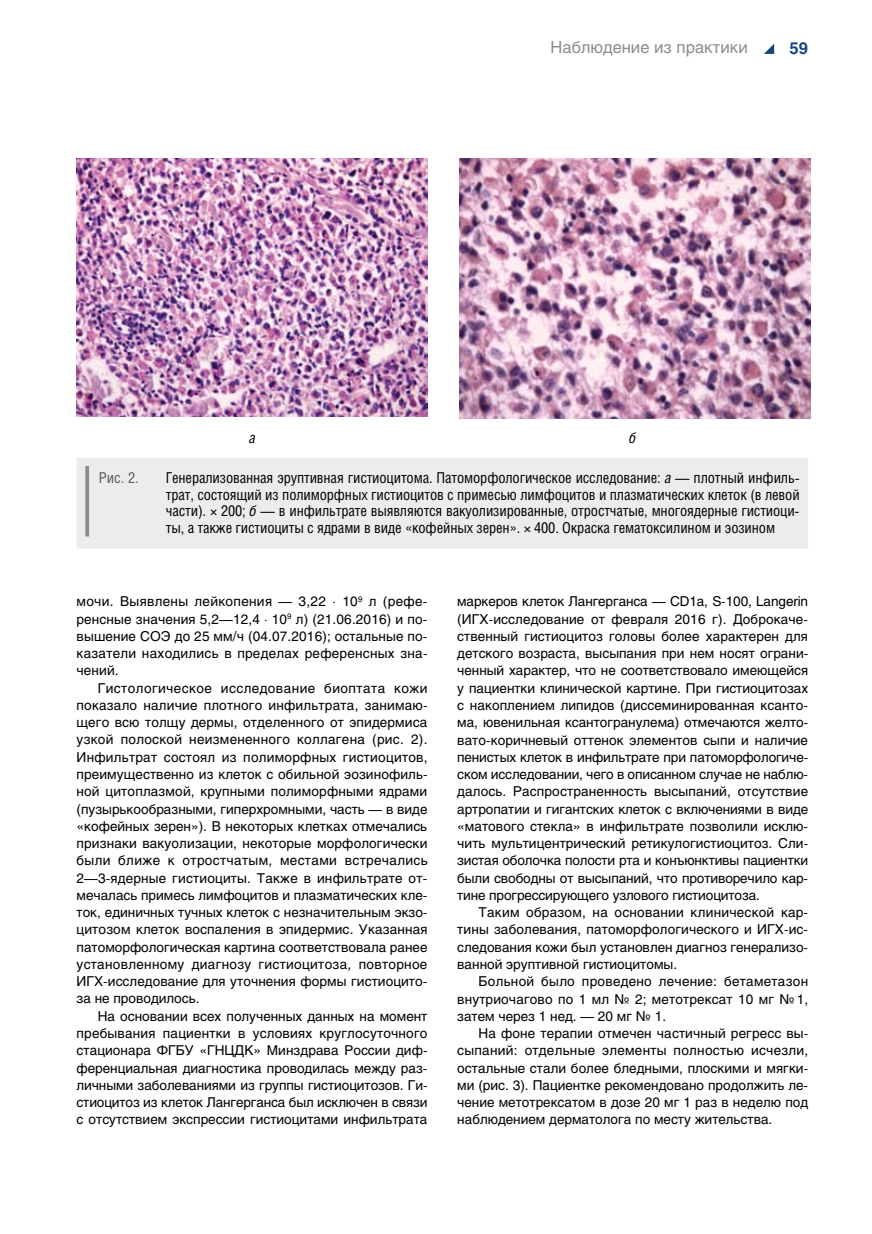
<style>
.page{position:relative;width:872px;height:1234px;background:#fff}
.page>*{position:absolute;margin:0;border:0;box-sizing:border-box;transform-origin:0 0}
.t1{font:16.5px "Helios";color:#8d8d8d}
.t2{font:700 16.5px "Helios";color:#164581}
.t3{font:15px/16.5px "Helios Cond";letter-spacing:-.01em;color:#000;text-align:justify}
.t4{font:15px "Helios Cond";color:#5a5a59}
.t5{font:italic 15px "Helios Cond";color:#000}
.t6{font:13.5px/17.2px "Helios";color:#000;text-align:justify}
.s1{font-style:italic}
</style>
<div class="page">
<svg style="left:764px;top:44px;width:10px;height:10px"></svg>
<div style="left:77px;top:458px;width:731px;height:90px;background:#ececec"></div>
<svg style="left:85px;top:466px;width:4px;height:70px"></svg>
<img style="left:77px;top:159px;width:350px;height:258px">
<img style="left:459px;top:159px;width:351px;height:260px">
<p class="t1" style="left:550px;top:37px;width:199px">Наблюдение из практики</p>
<p class="t2" style="left:789px;top:37px;width:20px">59</p>
<p class="t5" style="left:249px;top:429px;width:8px">а</p>
<p class="t5" style="left:629px;top:429px;width:9px">б</p>
<p class="t4" style="left:99px;top:468px;width:42px">Рис. 2.</p>
<p class="t3" style="left:166px;top:469px;width:635px">Генерализованная эруптивная гистиоцитома. Патоморфологическое исследование: <span class="s1">а</span> — плотный инфиль&shy;трат, состоящий из полиморфных гистиоцитов с примесью лимфоцитов и плазматических клеток (в левой части). × 200; <span class="s1">б</span> — в инфильтрате выявляются вакуолизированные, отростчатые, многоядерные гистиоци&shy;ты, а также гистиоциты с ядрами в виде «кофейных зерен». × 400. Окраска гематоксилином и эозином</p>
<p class="t6" style="left:77px;top:592px;width:352px">мочи. Выявлены лейкопения — 3,22 ⋅ 10<sup>9</sup> л (рефе&shy;ренсные значения 5,2—12,4 ⋅ 10<sup>9</sup> л) (21.06.2016) и по&shy;вышение СОЭ до 25 мм/ч (04.07.2016); остальные по&shy;казатели находились в пределах референсных зна&shy;чений.</p>
<p class="t6" style="left:77px;top:678px;width:352px;text-indent:21px">Гистологическое исследование биоптата кожи показало наличие плотного инфильтрата, занимаю&shy;щего всю толщу дермы, отделенного от эпидермиса узкой полоской неизмененного коллагена (рис. 2).<br>Инфильтрат состоял из полиморфных гистиоцитов, преимущественно из клеток с обильной эозинофиль&shy;ной цитоплазмой, крупными полиморфными ядрами (пузырькообразными, гиперхромными, часть — в виде «кофейных зерен»). В некоторых клетках отмечались признаки вакуолизации, некоторые морфологически были ближе к отростчатым, местами встречались 2—3-ядерные гистиоциты. Также в инфильтрате от&shy;мечалась примесь лимфоцитов и плазматических кле&shy;ток, единичных тучных клеток с незначительным экзо&shy;цитозом клеток воспаления в эпидермис. Указанная патоморфологическая картина соответствовала ранее установленному диагнозу гистиоцитоза, повторное ИГХ-исследование для уточнения формы гистиоцито&shy;за не проводилось.</p>
<p class="t6" style="left:77px;top:1006px;width:352px;text-indent:21px">На основании всех полученных данных на момент пребывания пациентки в условиях круглосуточного стационара ФГБУ «ГНЦДК» Минздрава России диф&shy;ференциальная диагностика проводилась между раз&shy;личными заболеваниями из группы гистиоцитозов. Ги&shy;стиоцитоз из клеток Лангерганса был исключен в связи с отсутствием экспрессии гистиоцитами инфильтрата</p>
<p class="t6" style="left:457px;top:592px;width:352px">маркеров клеток Лангерганса — CD1a, S-100, Langerin (ИГХ-исследование от февраля 2016 г). Доброкаче&shy;ственный гистиоцитоз головы более характерен для детского возраста, высыпания при нем носят ограни&shy;ченный характер, что не соответствовало имеющейся у пациентки клинической картине. При гистиоцитозах с накоплением липидов (диссеминированная ксанто&shy;ма, ювенильная ксантогранулема) отмечаются желто&shy;вато-коричневый оттенок элементов сыпи и наличие пенистых клеток в инфильтрате при патоморфологиче&shy;ском исследовании, чего в описанном случае не наблю&shy;далось. Распространенность высыпаний, отсутствие артропатии и гигантских клеток с включениями в виде «матового стекла» в инфильтрате позволили исклю&shy;чить мультицентрический ретикулогистиоцитоз. Сли&shy;зистая оболочка полости рта и конъюнктивы пациентки были свободны от высыпаний, что противоречило кар&shy;тине прогрессирующего узлового гистиоцитоза.</p>
<p class="t6" style="left:457px;top:903px;width:352px;text-indent:21px">Таким образом, на основании клинической кар&shy;тины заболевания, патоморфологического и ИГХ-ис&shy;следования кожи был установлен диагноз генерализо&shy;ванной эруптивной гистиоцитомы.</p>
<p class="t6" style="left:457px;top:972px;width:352px;text-indent:21px">Больной было проведено лечение: бетаметазон внутриочагово по 1 мл № 2; метотрексат 10 мг №1, затем через 1 нед. — 20 мг № 1.</p>
<p class="t6" style="left:457px;top:1023px;width:353px;text-indent:21px">На фоне терапии отмечен частичный регресс вы&shy;сыпаний: отдельные элементы полностью исчезли, остальные стали более бледными, плоскими и мягки&shy;ми (рис. 3). Пациентке рекомендовано продолжить ле&shy;чение метотрексатом в дозе 20 мг 1 раз в неделю под наблюдением дерматолога по месту жительства.</p>
</div>
